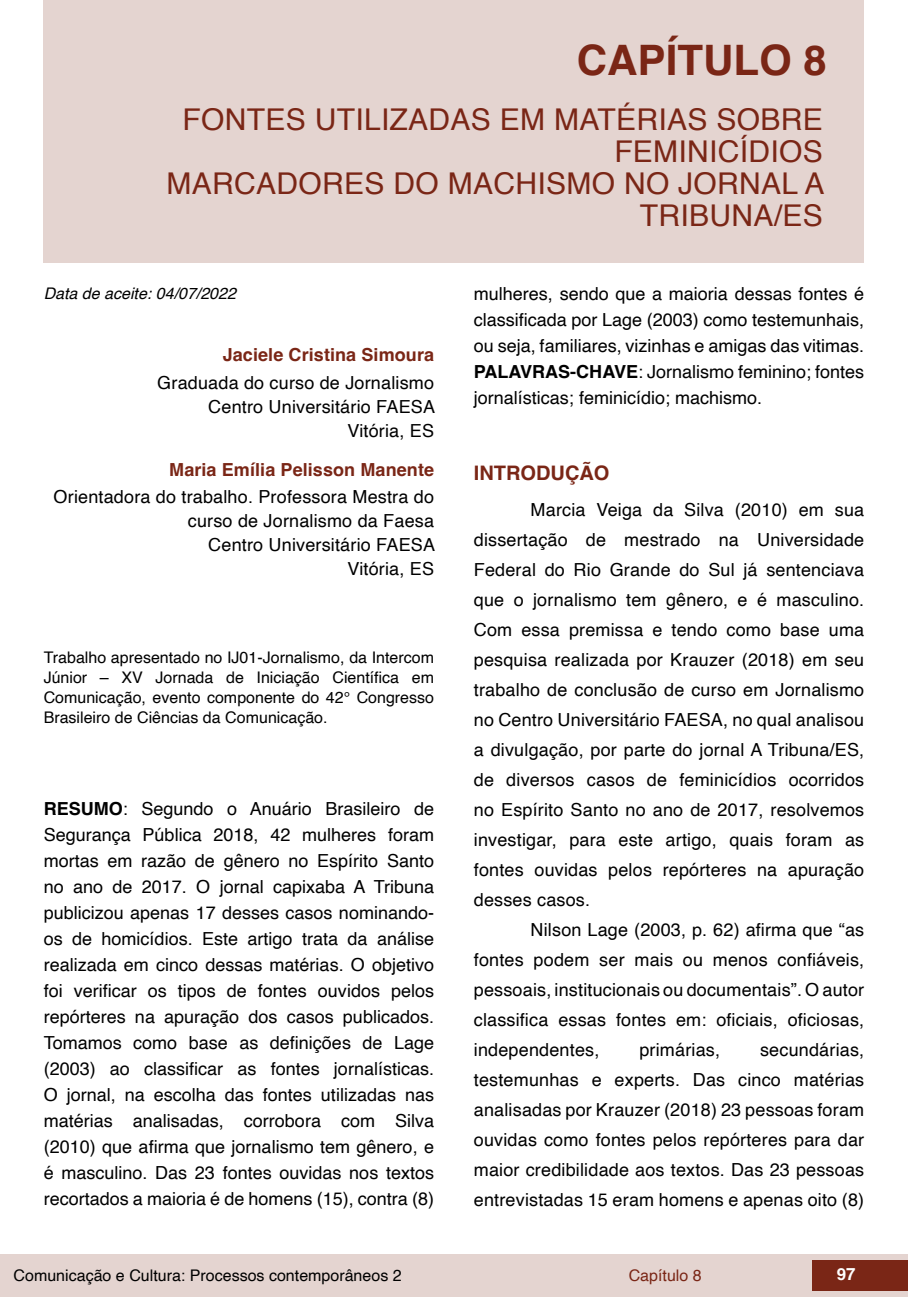
<style>
.page{position:relative;width:908px;height:1304px;background:#fff}
.page>*{position:absolute;margin:0;border:0;box-sizing:border-box;transform-origin:0 0}
.t1{font:700 42px "Helvetica";color:#7a2616}
.t2{font:30px/32px "Helvetica";letter-spacing:.01em;color:#7a2616;text-align:right}
.t3{font:700 20px "Helvetica";color:#7a2616}
.t4{font:18px/30px "Helvetica";letter-spacing:.01em;color:#000;text-align:justify}
.t5{font:700 18px "Helvetica";letter-spacing:.005em;color:#7a2616}
.t6{font:700 16.8px "Helvetica";color:#fff}
.t7{font:16px/20px "Helvetica";color:#000;text-align:justify}
.t8{font:italic 16px "Helvetica";color:#000}
.t9{font:16px "Helvetica";color:#7a2616}
.s1{font-weight:700}
</style>
<div class="page">
<div style="left:0;top:1254px;width:906px;height:43px;background:#e4d4d0"></div>
<div style="left:812px;top:1261px;width:95px;height:30px;background:#7a2616"></div>
<div style="left:44px;top:0;width:819px;height:263px;background:#e4d4d0"></div>
<h1 class="t1" style="left:576px;top:35px;width:251px">CAPÍTULO 8</h1>
<h2 class="t2" style="left:166px;top:104px;width:659px">FONTES UTILIZADAS EM MATÉRIAS SOBRE<br>FEMINICÍDIOS<br>MARCADORES DO MACHISMO NO JORNAL A<br>TRIBUNA/ES</h2>
<p class="t8" style="left:44px;top:280px;width:194px">Data de aceite: 04/07/2022</p>
<p class="t5" style="left:223px;top:344px;width:213px">Jaciele Cristina Simoura</p>
<p class="t4" style="left:157px;top:371px;width:279px;line-height:24px;text-align:right">Graduada do curso de Jornalismo<br>Centro Universitário FAESA<br>Vitória, ES</p>
<p class="t5" style="left:169px;top:459px;width:266px">Maria Emília Pelisson Manente</p>
<p class="t4" style="left:54px;top:486px;width:383px;line-height:24px;text-align:right">Orientadora do trabalho. Professora Mestra do curso de Jornalismo da Faesa<br>Centro Universitário FAESA<br>Vitória, ES</p>
<p class="t7" style="left:44px;top:648px;width:392px">Trabalho apresentado no IJ01-Jornalismo, da Intercom Júnior – XV Jornada de Iniciação Científica em Comunicação, evento componente do 42° Congresso Brasileiro de Ciências da Comunicação.</p>
<p class="t4" style="left:44px;top:796px;width:392px;line-height:26px"><span class="s1">RESUMO</span>: Segundo o Anuário Brasileiro de Segurança Pública 2018, 42 mulheres foram mortas em razão de gênero no Espírito Santo no ano de 2017. O jornal capixaba A Tribuna publicizou apenas 17 desses casos nominando&shy;os de homicídios. Este artigo trata da análise realizada em cinco dessas matérias. O objetivo foi verificar os tipos de fontes ouvidos pelos repórteres na apuração dos casos publicados.<br>Tomamos como base as definições de Lage (2003) ao classificar as fontes jornalísticas.<br>O jornal, na escolha das fontes utilizadas nas matérias analisadas, corrobora com Silva (2010) que afirma que jornalismo tem gênero, e é masculino. Das 23 fontes ouvidas nos textos recortados a maioria é de homens (15), contra (8)</p>
<p class="t4" style="left:473px;top:281px;width:392px;line-height:26px">mulheres, sendo que a maioria dessas fontes é classificada por Lage (2003) como testemunhais, ou seja, familiares, vizinhas e amigas das vitimas.<br><span class="s1">PALAVRAS-CHAVE</span>: Jornalismo feminino; fontes jornalísticas; feminicídio; machismo.</p>
<p class="t3" style="left:473px;top:461px;width:137px">INTRODUÇÃO</p>
<p class="t4" style="left:473px;top:495px;width:392px;text-indent:57px">Marcia Veiga da Silva (2010) em sua dissertação de mestrado na Universidade Federal do Rio Grande do Sul já sentenciava que o jornalismo tem gênero, e é masculino.<br>Com essa premissa e tendo como base uma pesquisa realizada por Krauzer (2018) em seu trabalho de conclusão de curso em Jornalismo no Centro Universitário FAESA, no qual analisou a divulgação, por parte do jornal A Tribuna/ES, de diversos casos de feminicídios ocorridos no Espírito Santo no ano de 2017, resolvemos investigar, para este artigo, quais foram as fontes ouvidas pelos repórteres na apuração desses casos.</p>
<p class="t4" style="left:473px;top:915px;width:392px;text-indent:57px">Nilson Lage (2003, p. 62) afirma que “as fontes podem ser mais ou menos confiáveis, pessoais, institucionais ou documentais”. O autor classifica essas fontes em: oficiais, oficiosas, independentes,</p>
<p class="t4" style="left:473px;top:1035px;width:392px;text-indent:286px">secundárias, testemunhas e experts. Das cinco matérias analisadas por Krauzer (2018) 23 pessoas foram ouvidas como fontes pelos repórteres para dar maior credibilidade aos textos. Das 23 pessoas entrevistadas 15 eram homens e apenas oito (8)</p>
<p class="t4" style="left:639px;top:1035px;width:82px">primárias,</p>
<p class="t7" style="left:14px;top:1266px;width:389px">Comunicação e Cultura: Processos contemporâneos 2</p>
<p class="t9" style="left:628px;top:1263px;width:74px">Capítulo 8</p>
<p class="t6" style="left:836px;top:1264px;width:20px">97</p>
</div>
